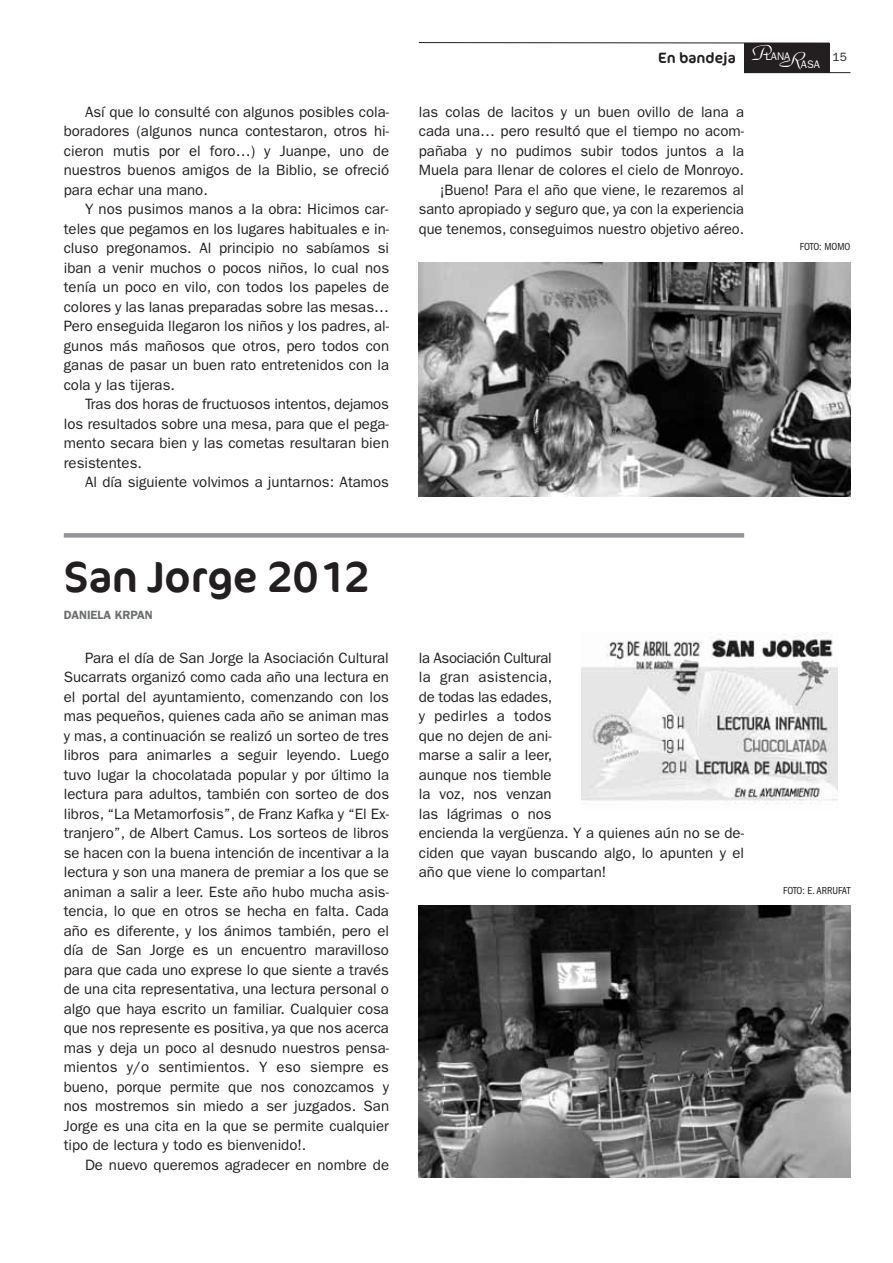
<style>
.page{position:relative;width:893px;height:1263px;background:#fff}
.page>*{position:absolute;margin:0;border:0;box-sizing:border-box;transform-origin:0 0}
.t1{font:43.5px "Cocon Offc";color:#231f20}
.t2{font:28.35px "Park Avenue";color:#fff}
.t3{font:15px/19.5px "Franklin Gothic";color:#231f20;text-align:justify}
.t4{font:15px "Cocon Offc";color:#231f20}
.t5{font:600 12px "Franklin Gothic";color:#6d6e70}
.t6{font:12px "Franklin Gothic";color:#231f20}
.t7{font:10.95px "Franklin Gothic";color:#fff}
.t8{font:condensed 10.5px "Franklin Gothic";color:#231f20}
</style>
<div class="page">
<div style="left:744px;top:43px;width:85px;height:30px;background:#231f20"></div>
<svg style="left:418px;top:42px;width:412px;height:2px"></svg>
<hr style="left:744px;top:72px;width:106px;height:1px;background:#231f20">
<img style="left:419px;top:906px;width:431px;height:272px">
<div style="left:64px;top:533px;width:680px;height:5px;background:#939598"></div>
<img style="left:419px;top:262px;width:431px;height:234px">
<img style="left:581px;top:634px;width:257px;height:171px">
<p class="t3" style="left:64px;top:103px;width:327px;text-indent:21px">Así que lo consulté con algunos posibles cola&shy;boradores (algunos nunca contestaron, otros hi&shy;cieron mutis por el foro…) y Juanpe, uno de nuestros buenos amigos de la Biblio, se ofreció para echar una mano.</p>
<p class="t3" style="left:64px;top:200px;width:327px;text-indent:21px">Y nos pusimos manos a la obra: Hicimos car&shy;teles que pegamos en los lugares habituales e in&shy;cluso pregonamos. Al principio no sabíamos si iban a venir muchos o pocos niños, lo cual nos tenía un poco en vilo, con todos los papeles de colores y las lanas preparadas sobre las mesas… Pero enseguida llegaron los niños y los padres, al&shy;gunos más mañosos que otros, pero todos con ganas de pasar un buen rato entretenidos con la cola y las tijeras.</p>
<p class="t3" style="left:64px;top:395px;width:327px;text-indent:21px">Tras dos horas de fructuosos intentos, dejamos los resultados sobre una mesa, para que el pega&shy;mento secara bien y las cometas resultaran bien resistentes.</p>
<p class="t3" style="left:85px;top:473px;width:306px">Al día siguiente volvimos a juntarnos: Atamos</p>
<h1 class="t1" style="left:64px;top:545px;width:308px">San Jorge 2012</h1>
<p class="t5" style="left:64px;top:610px;width:91px">DANIELA KRPAN</p>
<p class="t3" style="left:64px;top:649px;width:327px;text-indent:21px">Para el día de San Jorge la Asociación Cultural Sucarrats organizó como cada año una lectura en el portal del ayuntamiento, comenzando con los mas pequeños, quienes cada año se animan mas y mas, a continuación se realizó un sorteo de tres libros para animarles a seguir leyendo. Luego tuvo lugar la chocolatada popular y por último la lectura para adultos, también con sorteo de dos libros, “La Metamorfosis”, de Franz Kafka y “El Ex&shy;tranjero”, de Albert Camus. Los sorteos de libros se hacen con la buena intención de incentivar a la lectura y son una manera de premiar a los que se animan a salir a leer. Este año hubo mucha asis&shy;tencia, lo que en otros se hecha en falta. Cada año es diferente, y los ánimos también, pero el día de San Jorge es un encuentro maravilloso para que cada uno exprese lo que siente a través de una cita representativa, una lectura personal o algo que haya escrito un familiar. Cualquier cosa que nos represente es positiva, ya que nos acerca mas y deja un poco al desnudo nuestros pensa&shy;mientos y/o sentimientos. Y eso siempre es bueno, porque permite que nos conozcamos y nos mostremos sin miedo a ser juzgados. San Jorge es una cita en la que se permite cualquier tipo de lectura y todo es bienvenido!.</p>
<p class="t3" style="left:85px;top:1156px;width:306px">De nuevo queremos agradecer en nombre de</p>
<h2 class="t2" style="left:752px;top:34px;width:21px">P</h2>
<p class="t4" style="left:658px;top:47px;width:79px">En bandeja</p>
<p class="t6" style="left:833px;top:53px;width:16px">15</p>
<h2 class="t2" style="left:779px;top:41px;width:26px">R</h2>
<p class="t7" style="left:765px;top:53px;width:27px">LANA</p>
<p class="t7" style="left:801px;top:60px;width:21px">ASA</p>
<p class="t3" style="left:419px;top:103px;width:327px;text-align:right">las colas de lacitos y un buen ovillo de lana a cada una… pero resultó que el tiempo no acom&shy;pañaba y no pudimos subir todos juntos a la Muela para llenar de colores el cielo de Monroyo. ¡Bueno! Para el año que viene, le rezaremos al santo apropiado y seguro que, ya con la experiencia que tenemos, conseguimos nuestro objetivo aéreo.</p>
<p class="t8" style="left:800px;top:243px;width:52px">FOTO: MOMO</p>
<p class="t3" style="left:419px;top:649px;width:327px;text-align:left">la Asociación Cultural<br>la gran asistencia,<br>de todas las edades,<br>y pedirles a todos<br>que no dejen de ani-<br>marse a salir a leer,<br>aunque nos tiemble<br>la voz, nos venzan<br>las lágrimas o nos<br>encienda la vergüenza. Y a quienes aún no se de&shy;ciden que vayan buscando algo, lo apunten y el año que viene lo compartan!</p>
<p class="t8" style="left:783px;top:887px;width:69px">FOTO: E. ARRUFAT</p>
</div>
